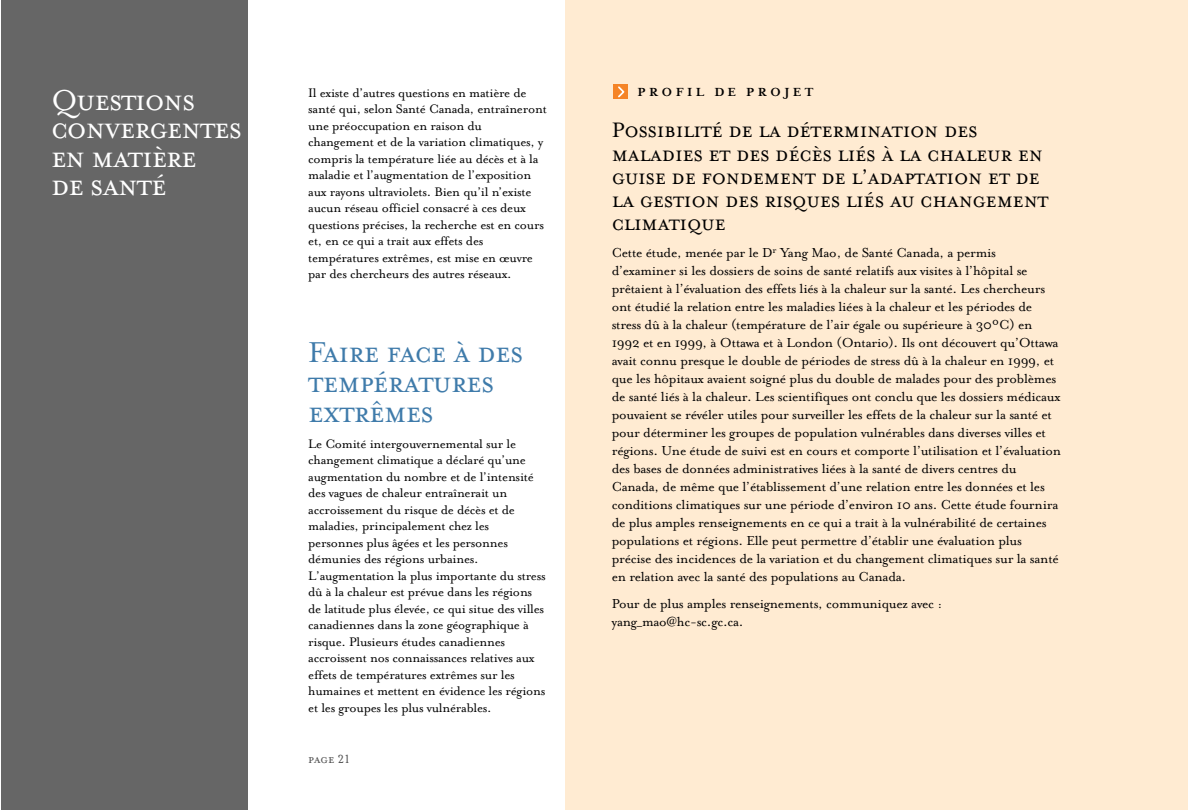
<style>
.page{position:relative;width:1188px;height:810px;background:#fff}
.page>*{position:absolute;margin:0;border:0;box-sizing:border-box;transform-origin:0 0}
.t1{font:33px/28.5px "Mrs Eaves Small Caps";letter-spacing:-.035em;color:#fff}
.t2{font:33px/30px "Mrs Eaves Small Caps";letter-spacing:-.025em;color:#3f7baa}
.t3{font:24px/23.2px "Mrs Eaves Small Caps";letter-spacing:-.015em;color:#000}
.t4{font:15px/18px "Mrs Eaves Roman";letter-spacing:-.02em;color:#000}
.t5{font:14.25px/16.5px "Mrs Eaves Roman";letter-spacing:-.02em;color:#000}
.t6{font:700 13.5px "Mrs Eaves";letter-spacing:.25em;color:#000}
.t7{font:13.5px "Mrs Eaves Fractions";letter-spacing:-.01em;color:#4d4d4d}
</style>
<div class="page">
<div style="left:566px;top:0;width:622px;height:810px;background:#ffebd2"></div>
<div style="left:1px;top:0;width:247px;height:810px;background:#666"></div>
<div style="left:613px;top:84px;width:15px;height:15px;background:#f58427"></div>
<svg style="left:618px;top:86px;width:7px;height:12px"></svg>
<h1 class="t1" style="left:51px;top:84px;width:192px">Questions convergentes en matière<br>de santé</h1>
<p class="t5" style="left:308px;top:84px;width:240px">Il existe d’autres questions en matière de santé qui, selon Santé Canada, entraîneront une préoccupation en raison du changement et de la variation climatiques, y compris la température liée au décès et à la maladie et l’augmentation de l’exposition aux rayons ultraviolets. Bien qu’il n’existe aucun réseau officiel consacré à ces deux questions précises, la recherche est en cours et, en ce qui a trait aux effets des températures extrêmes, est mise en œuvre par des chercheurs des autres réseaux.</p>
<h1 class="t2" style="left:308px;top:336px;width:216px">Faire face à des températures extrêmes</h1>
<p class="t5" style="left:308px;top:435px;width:239px">Le Comité intergouvernemental sur le changement climatique a déclaré qu’une augmentation du nombre et de l’intensité des vagues de chaleur entraînerait un accroissement du risque de décès et de maladies, principalement chez les personnes plus âgées et les personnes démunies des régions urbaines.<br>L’augmentation la plus importante du stress dû à la chaleur est prévue dans les régions de latitude plus élevée, ce qui situe des villes canadiennes dans la zone géographique à risque. Plusieurs études canadiennes accroissent nos connaissances relatives aux effets de températures extrêmes sur les humaines et mettent en évidence les régions et les groupes les plus vulnérables.</p>
<p class="t7" style="left:308px;top:751px;width:44px">page 21</p>
<p class="t6" style="left:638px;top:84px;width:178px">PROFIL DE PROJET</p>
<h2 class="t3" style="left:612px;top:117px;width:439px">Possibilité de la détermination des maladies et des décès liés à la chaleur en guise de fondement de l’adaptation et de la gestion des risques liés au changement climatique</h2>
<p class="t4" style="left:612px;top:243px;width:451px">Cette étude, menée par le D<sup>r</sup> Yang Mao, de Santé Canada, a permis d’examiner si les dossiers de soins de santé relatifs aux visites à l’hôpital se prêtaient à l’évaluation des effets liés à la chaleur sur la santé. Les chercheurs ont étudié la relation entre les maladies liées à la chaleur et les périodes de stress dû à la chaleur (température de l’air égale ou supérieure à 30ºC) en 1992 et en 1999, à Ottawa et à London (Ontario). Ils ont découvert qu’Ottawa avait connu presque le double de périodes de stress dû à la chaleur en 1999, et que les hôpitaux avaient soigné plus du double de malades pour des problèmes de santé liés à la chaleur. Les scientifiques ont conclu que les dossiers médicaux pouvaient se révéler utiles pour surveiller les effets de la chaleur sur la santé et pour déterminer les groupes de population vulnérables dans diverses villes et régions. Une étude de suivi est en cours et comporte l’utilisation et l’évaluation des bases de données administratives liées à la santé de divers centres du Canada, de même que l’établissement d’une relation entre les données et les conditions climatiques sur une période d’environ 10 ans. Cette étude fournira de plus amples renseignements en ce qui a trait à la vulnérabilité de certaines populations et régions. Elle peut permettre d’établir une évaluation plus précise des incidences de la variation et du changement climatiques sur la santé en relation avec la santé des populations au Canada.</p>
<p class="t4" style="left:612px;top:594px;width:332px">Pour de plus amples renseignements, communiquez avec : yang_mao@hc-sc.gc.ca.</p>
</div>
